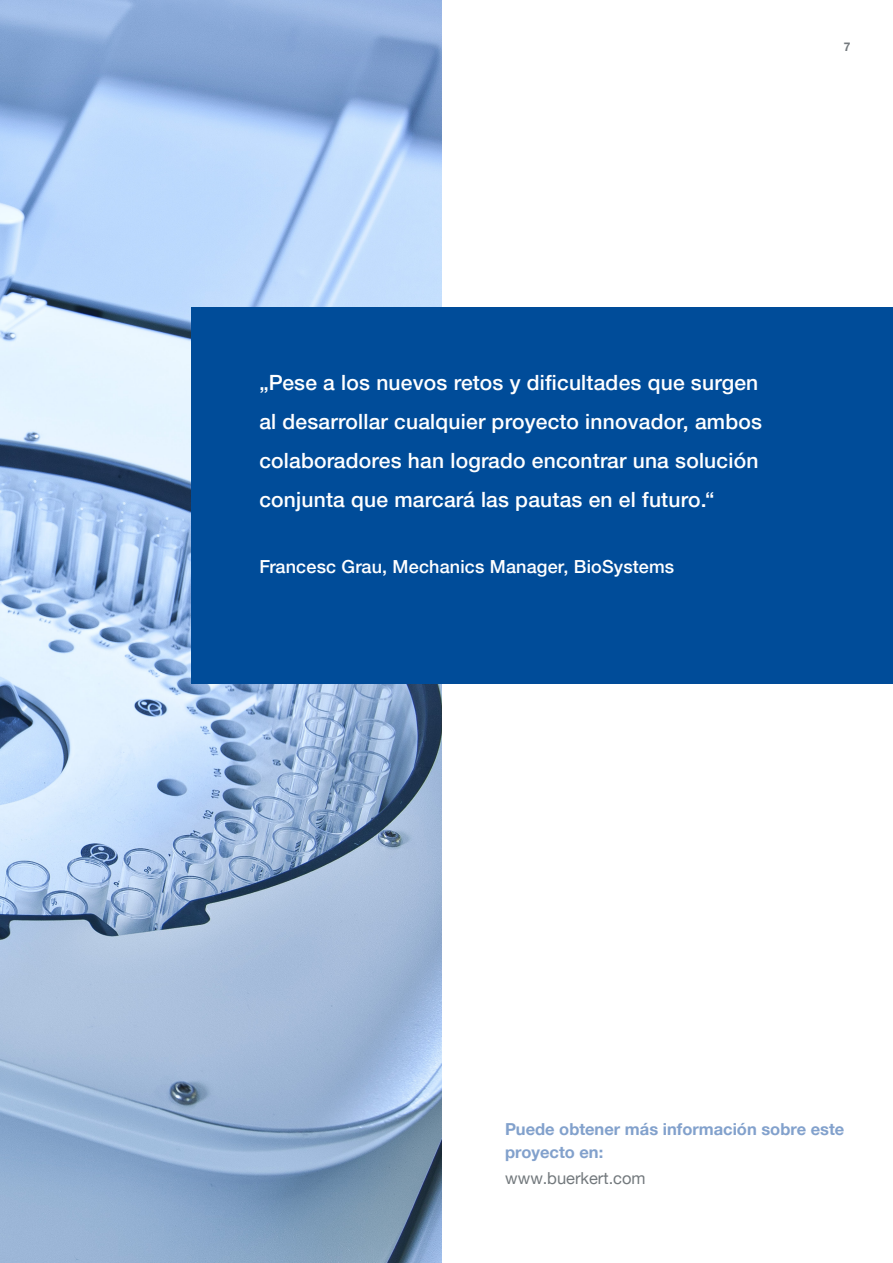
<style>
.page{position:relative;width:893px;height:1263px;background:#fff}
.page>*{position:absolute;margin:0;border:0;box-sizing:border-box;transform-origin:0 0}
.Zitat_Referenzen{font:500 21px/39px "Helvetica Neue LTW1 G";letter-spacing:.01em;color:#fff}
.Zitat_Name{font:500 18px "Helvetica Neue LTW1 G";letter-spacing:.01em;color:#fff}
.Mehr_Infos{font:700 16.5px/22.5px "Helvetica Neue LTW1 G";color:#82a1cc}
.Infolink{font:16.5px "Helvetica Neue LTW1 G";color:#73797d}
.t1{font:700 12px "Helvetica Neue LTW1 G";color:#73797d}
</style>
<div class="page">
<img style="left:0;top:0;width:441px;height:1263px">
<div style="left:191px;top:307px;width:702px;height:377px;background:#004c99"></div>
<p class="t1" style="left:844px;top:39px;width:8px">7</p>
<p class="Zitat_Referenzen" style="left:259px;top:363px;width:504px">„Pese a los nuevos retos y dificultades que surgen al desarrollar cualquier proyecto innovador, ambos colaboradores han logrado encontrar una solución conjunta que marcará las pautas en el futuro.“</p>
<p class="Zitat_Name" style="left:259px;top:556px;width:416px">Francesc Grau, Mechanics Manager, BioSystems</p>
<p class="Mehr_Infos" style="left:505px;top:1118px;width:341px">Puede obtener más información sobre este proyecto en:</p>
<p class="Infolink" style="left:505px;top:1168px;width:142px">www.buerkert.com</p>
</div>
